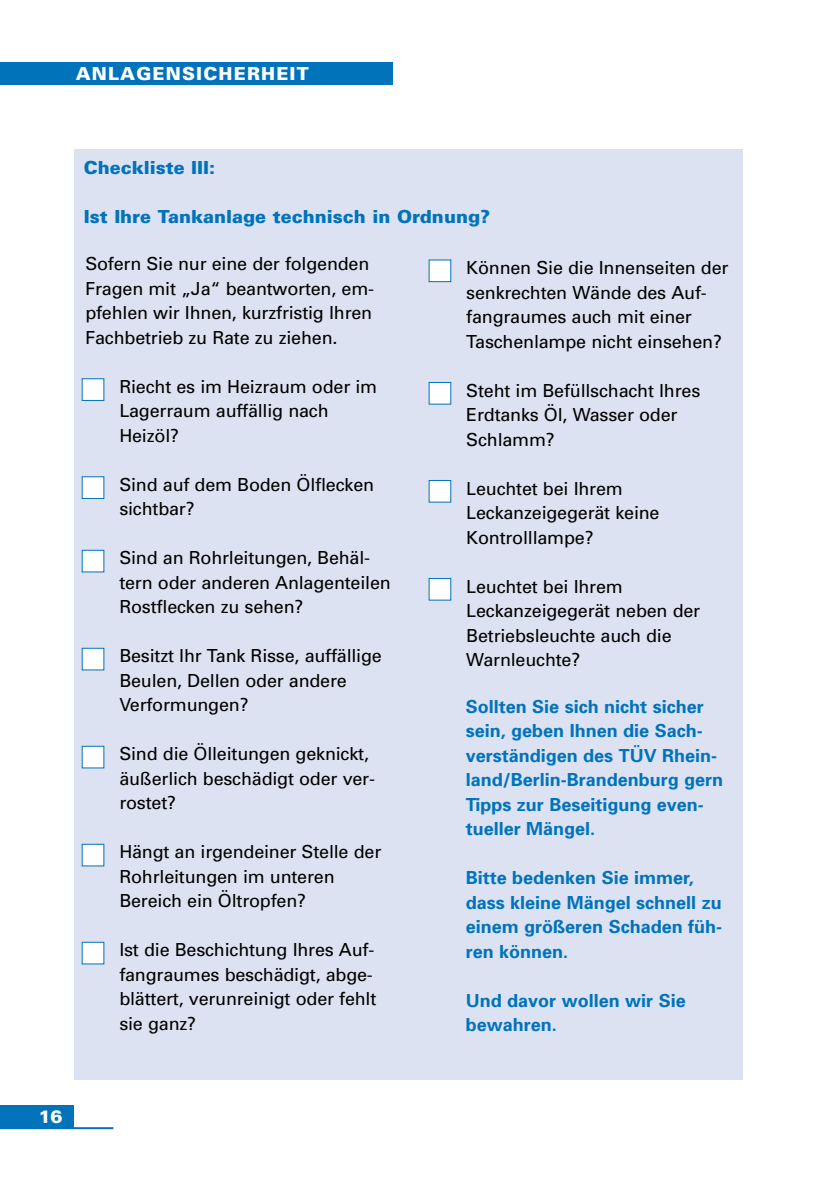
<style>
.page{position:relative;width:838px;height:1190px;background:#fff}
.page>*{position:absolute;margin:0;border:0;box-sizing:border-box;transform-origin:0 0}
.t1{font:18px/24.4px "Univers";letter-spacing:-.01em;color:#000}
.t2{font:700 18px/24.4px "Univers";color:#0073bb}
.t3{font:900 18px "Univers";color:#0073bb}
.t4{font:900 18px "Univers";letter-spacing:.065em;color:#fff}
</style>
<div class="page">
<div style="left:0;top:62px;width:393px;height:23px;background:#0073bb"></div>
<div style="left:0;top:1106px;width:74px;height:22px;background:#0073bb"></div>
<hr style="left:0;top:1127px;width:113px;height:2px;background:#0073bb">
<div style="left:74px;top:149px;width:669px;height:931px;background:#dce2f1"></div>
<div style="left:82px;top:942px;width:22px;height:22px;background:#fff"></div>
<div style="left:82px;top:844px;width:22px;height:22px;background:#fff"></div>
<div style="left:82px;top:746px;width:22px;height:22px;background:#fff"></div>
<div style="left:82px;top:648px;width:22px;height:22px;background:#fff"></div>
<div style="left:82px;top:550px;width:22px;height:22px;background:#fff"></div>
<div style="left:82px;top:477px;width:22px;height:21px;background:#fff"></div>
<div style="left:82px;top:476px;width:22px;height:23px;border:1px solid #0073bb"></div>
<div style="left:82px;top:379px;width:22px;height:21px;background:#fff"></div>
<div style="left:82px;top:378px;width:22px;height:23px;border:1px solid #0073bb"></div>
<div style="left:429px;top:578px;width:22px;height:22px;background:#fff"></div>
<div style="left:429px;top:480px;width:22px;height:22px;background:#fff"></div>
<div style="left:429px;top:382px;width:22px;height:22px;background:#fff"></div>
<div style="left:429px;top:260px;width:22px;height:22px;background:#fff"></div>
<p class="t4" style="left:76px;top:67px;width:235px">ANLAGENSICHERHEIT</p>
<p class="t3" style="left:84px;top:161px;width:133px">Checkliste III:</p>
<p class="t3" style="left:84px;top:210px;width:408px">Ist Ihre Tankanlage technisch in Ordnung?</p>
<p class="t1" style="left:85px;top:254px;width:290px">Sofern Sie nur eine der folgenden Fragen mit „Ja“ beantworten, em&shy;pfehlen wir Ihnen, kurzfristig Ihren Fachbetrieb zu Rate zu ziehen.</p>
<p class="t1" style="left:119px;top:376px;width:259px">Riecht es im Heizraum oder im<br>Lagerraum auffällig nach<br>Heizöl?</p>
<p class="t1" style="left:119px;top:474px;width:256px">Sind auf dem Boden Ölflecken sichtbar?</p>
<p class="t1" style="left:119px;top:548px;width:273px">Sind an Rohrleitungen, Behäl&shy;tern oder anderen Anlagenteilen<br>Rostflecken zu sehen?</p>
<p class="t1" style="left:119px;top:646px;width:264px">Besitzt Ihr Tank Risse, auffällige<br>Beulen, Dellen oder andere<br>Verformungen?</p>
<p class="t1" style="left:119px;top:744px;width:257px">Sind die Ölleitungen geknickt, äußerlich beschädigt oder ver&shy;rostet?</p>
<p class="t1" style="left:119px;top:841px;width:263px">Hängt an irgendeiner Stelle der<br>Rohrleitungen im unteren<br>Bereich ein Öltropfen?</p>
<p class="t1" style="left:119px;top:939px;width:259px">Ist die Beschichtung Ihres Auf&shy;fangraumes beschädigt, abge&shy;blättert, verunreinigt oder fehlt sie ganz?</p>
<p class="t1" style="left:466px;top:257px;width:264px">Können Sie die Innenseiten der senkrechten Wände des Auf&shy;fangraumes auch mit einer<br>Taschenlampe nicht einsehen?</p>
<p class="t1" style="left:466px;top:380px;width:236px">Steht im Befüllschacht Ihres<br>Erdtanks Öl, Wasser oder<br>Schlamm?</p>
<p class="t1" style="left:466px;top:478px;width:195px">Leuchtet bei Ihrem<br>Leckanzeigegerät keine<br>Kontrolllampe?</p>
<p class="t1" style="left:466px;top:576px;width:236px">Leuchtet bei Ihrem<br>Leckanzeigegerät neben der<br>Betriebsleuchte auch die<br>Warnleuchte?</p>
<p class="t2" style="left:466px;top:696px;width:259px">Sollten Sie sich nicht sicher sein, geben Ihnen die Sach&shy;verständigen des TÜV Rhein&shy;land/Berlin-Brandenburg gern<br>Tipps zur Beseitigung even&shy;tueller Mängel.</p>
<p class="t2" style="left:466px;top:868px;width:258px">Bitte bedenken Sie immer, dass kleine Mängel schnell zu einem größeren Schaden füh&shy;ren können.</p>
<p class="t2" style="left:466px;top:990px;width:222px">Und davor wollen wir Sie bewahren.</p>
<p class="t4" style="left:38px;top:1110px;width:26px">16</p>
</div>
